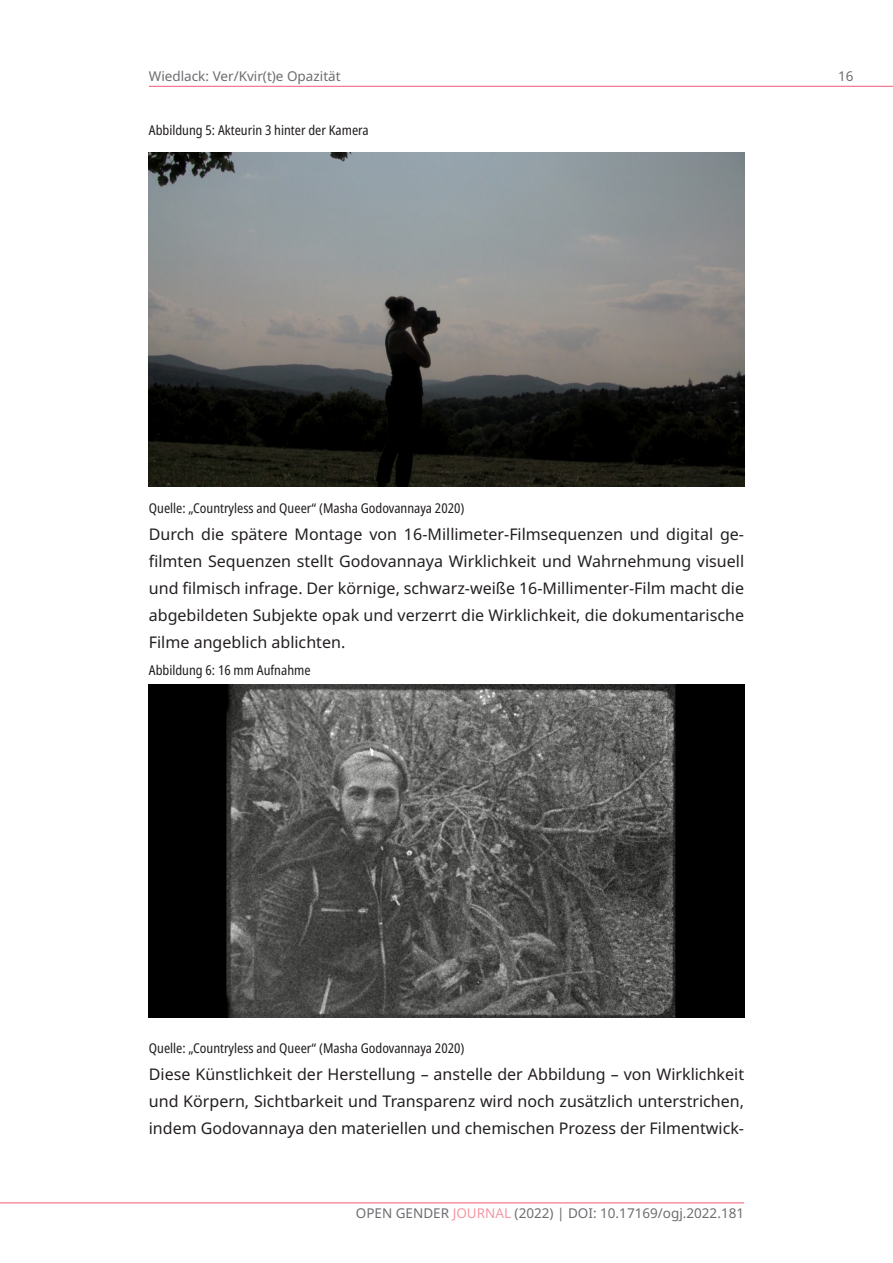
<style>
.page{position:relative;width:893px;height:1263px;background:#fff}
.page>*{position:absolute;margin:0;border:0;box-sizing:border-box;transform-origin:0 0}
.Body_no_indent{font:16.05px/27px "Noto Sans";color:#231f20;text-align:justify}
.t1{font:condensed 13.5px "Noto Sans";color:#231f20}
.t2{font:13.5px "Noto Sans";color:#6c6d70}
.s1{color:#f597a4}
</style>
<div class="page">
<hr style="left:149px;top:86px;width:744px;height:1px;background:#f16c87">
<hr style="left:0;top:1202px;width:744px;height:1px;background:#f16c87">
<img style="left:149px;top:684px;width:595px;height:333px">
<img style="left:149px;top:153px;width:595px;height:333px">
<p class="t2" style="left:149px;top:67px;width:193px">Wiedlack: Ver/Kvir(t)e Opazität</p>
<p class="t1" style="left:149px;top:121px;width:221px">Abbildung 5: Akteurin 3 hinter der Kamera</p>
<p class="t2" style="left:838px;top:67px;width:17px">16</p>
<p class="t1" style="left:149px;top:499px;width:317px">Quelle: „Countryless and Queer“ (Masha Godovannaya 2020)</p>
<p class="Body_no_indent" style="left:149px;top:521px;width:597px">Durch die spätere Montage von 16-Millimeter-Filmsequenzen und digital ge&shy;filmten Sequenzen stellt Godovannaya Wirklichkeit und Wahrnehmung visuell und filmisch infrage. Der körnige, schwarz-weiße 16-Millimenter-Film macht die abgebildeten Subjekte opak und verzerrt die Wirklichkeit, die dokumentarische Filme angeblich ablichten.</p>
<p class="t1" style="left:149px;top:661px;width:163px">Abbildung 6: 16 mm Aufnahme</p>
<p class="t1" style="left:149px;top:1039px;width:317px">Quelle: „Countryless and Queer“ (Masha Godovannaya 2020)</p>
<p class="Body_no_indent" style="left:149px;top:1061px;width:597px">Diese Künstlichkeit der Herstellung – anstelle der Abbildung – von Wirklichkeit und Körpern, Sichtbarkeit und Transparenz wird noch zusätzlich unterstrichen, indem Godovannaya den materiellen und chemischen Prozess der Filmentwick-</p>
<p class="t2" style="left:356px;top:1204px;width:390px">OPEN GENDER <span class="s1">JOURNAL</span> (2022) | DOI: 10.17169/ogj.2022.181</p>
</div>
